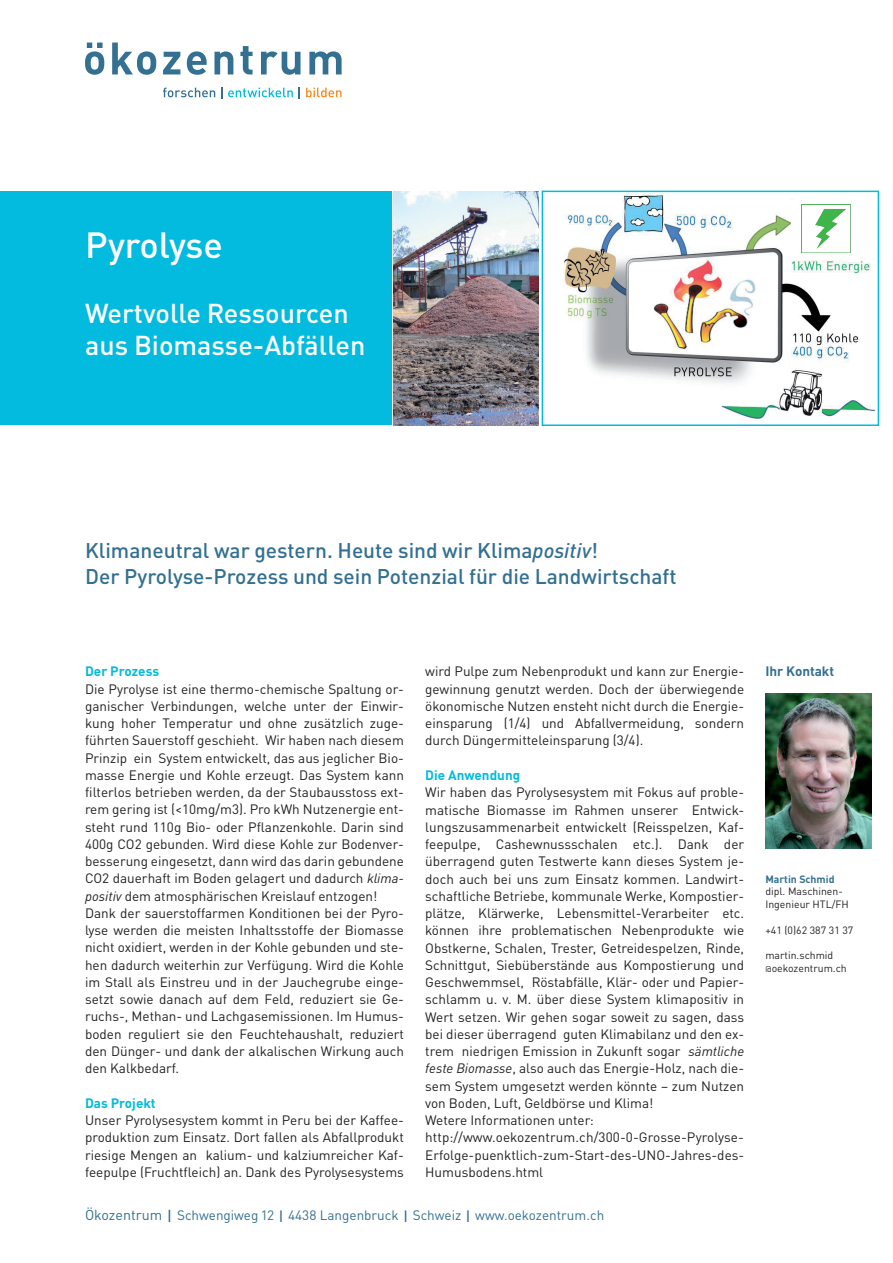
<style>
.page{position:relative;width:893px;height:1263px;background:#fff}
.page>*{position:absolute;margin:0;border:0;box-sizing:border-box;transform-origin:0 0}
.t1{font:500 36px "DINOT";color:#fff}
.t2{font:500 27px/32.4px "DINOT";color:#fff}
.t3{font:500 21px/25.8px "DINOT";color:#337091}
.t4{font:13.5px/17.2px "DINOT";color:#231f20}
.t5{font:13.5px "DINOT";color:#337091}
.t6{font:700 13.5px "DINOT";color:#02bbdf}
.t7{font:700 13.5px "DINOT";color:#337091}
.t8{font:10.5px/12.8px "DINOT";color:#231f20}
.t9{font:700 10.5px "DINOT";color:#337091}
.s1{font-style:italic}
.s2{font-size:14.25px}
.s3{font-weight:500;font-size:14.25px}
.s4{font-weight:500}
.s5{font-size:8.25px}
</style>
<div class="page">
<div style="left:0;top:191px;width:391px;height:234px;background:#02bbdf"></div>
<img style="left:393px;top:191px;width:146px;height:234px">
<img style="left:765px;top:694px;width:107px;height:155px">
<svg style="left:163px;top:52px;width:17px;height:22px"></svg>
<svg style="left:187px;top:51px;width:20px;height:24px"></svg>
<svg style="left:214px;top:51px;width:19px;height:23px"></svg>
<svg style="left:240px;top:46px;width:13px;height:28px"></svg>
<svg style="left:261px;top:51px;width:40px;height:24px"></svg>
<svg style="left:309px;top:51px;width:33px;height:23px"></svg>
<svg style="left:163px;top:88px;width:52px;height:9px"></svg>
<svg style="left:221px;top:88px;width:72px;height:11px"></svg>
<svg style="left:306px;top:88px;width:36px;height:9px"></svg>
<svg style="left:85px;top:43px;width:19px;height:32px"></svg>
<svg style="left:112px;top:43px;width:44px;height:32px"></svg>
<img style="left:563px;top:194px;width:313px;height:226px">
<div style="left:542px;top:191px;width:337px;height:235px;border:2px solid #02bbdf"></div>
<div style="left:793px;top:197px;width:57px;height:61px;background:#fff"></div>
<div style="left:791px;top:202px;width:64px;height:58px;background:#fff"></div>
<img style="left:802px;top:204px;width:48px;height:49px">
<h1 class="t1" style="left:85px;top:222px;width:139px">Pyrolyse</h1>
<h2 class="t2" style="left:85px;top:296px;width:282px">Wertvolle Ressourcen aus Biomasse-Abfällen</h2>
<h3 class="t3" style="left:85px;top:537px;width:593px">Klimaneutral war gestern. Heute sind wir Klima<span class="s1">positiv</span>!<br>Der Pyrolyse-Prozess und sein Potenzial für die Landwirtschaft</h3>
<p class="t6" style="left:85px;top:663px;width:76px">Der Prozess</p>
<p class="t4" style="left:85px;top:680px;width:320px">Die Pyrolyse ist eine thermo-chemische Spaltung or&shy;ganischer Verbindungen, welche unter der Einwir&shy;kung hoher Temperatur und ohne zusätzlich zuge&shy;führten Sauerstoff geschieht. Wir haben nach diesem Prinzip ein System entwickelt, das aus jeglicher Bio&shy;masse Energie und Kohle erzeugt. Das System kann filterlos betrieben werden, da der Staubausstoss ext&shy;rem gering ist (&lt;10mg/m3). Pro kWh Nutzenergie ent&shy;steht rund 110g Bio- oder Pflanzenkohle. Darin sind 400g CO2 gebunden. Wird diese Kohle zur Bodenver&shy;besserung eingesetzt, dann wird das darin gebundene CO2 dauerhaft im Boden gelagert und dadurch <span class="s1">klima&shy;positiv</span> dem atmosphärischen Kreislauf entzogen!<br>Dank der sauerstoffarmen Konditionen bei der Pyro&shy;lyse werden die meisten Inhaltsstoffe der Biomasse nicht oxidiert, werden in der Kohle gebunden und ste&shy;hen dadurch weiterhin zur Verfügung. Wird die Kohle im Stall als Einstreu und in der Jauchegrube einge&shy;setzt sowie danach auf dem Feld, reduziert sie Ge&shy;ruchs-, Methan- und Lachgasemissionen. Im Humus&shy;boden reguliert sie den Feuchtehaushalt, reduziert den Dünger- und dank der alkalischen Wirkung auch den Kalkbedarf.</p>
<p class="t6" style="left:85px;top:1094px;width:72px">Das Projekt</p>
<p class="t4" style="left:85px;top:1111px;width:320px;text-align:justify">Unser Pyrolysesystem kommt in Peru bei der Kaffee&shy;produktion zum Einsatz. Dort fallen als Abfallprodukt riesige Mengen an kalium- und kalziumreicher Kaf&shy;feepulpe (Fruchtfleich) an. Dank des Pyrolysesystems</p>
<p class="t4" style="left:425px;top:663px;width:320px;text-align:justify">wird Pulpe zum Nebenprodukt und kann zur Energie&shy;gewinnung genutzt werden. Doch der überwiegende ökonomische Nutzen ensteht nicht durch die Energie&shy;einsparung (1/4) und Abfallvermeidung, sondern durch Düngermitteleinsparung (3/4).</p>
<p class="t6" style="left:425px;top:766px;width:97px">Die Anwendung</p>
<p class="t4" style="left:425px;top:783px;width:321px">Wir haben das Pyrolysesystem mit Fokus auf proble&shy;matische Biomasse im Rahmen unserer Entwick&shy;lungszusammenarbeit entwickelt (Reisspelzen, Kaf&shy;feepulpe, Cashewnussschalen etc.). Dank der überragend guten Testwerte kann dieses System je&shy;doch auch bei uns zum Einsatz kommen. Landwirt&shy;schaftliche Betriebe, kommunale Werke, Kompostier&shy;plätze, Klärwerke, Lebensmittel-Verarbeiter etc. können ihre problematischen Nebenprodukte wie Obstkerne, Schalen, Trester, Getreidespelzen, Rinde, Schnittgut, Siebüberstände aus Kompostierung und Geschwemmsel, Röstabfälle, Klär- oder und Papier&shy;schlamm u. v. M. über diese System klimapositiv in Wert setzen. Wir gehen sogar soweit zu sagen, dass bei dieser überragend guten Klimabilanz und den ex&shy;trem niedrigen Emission in Zukunft sogar <span class="s1">sämtliche feste Biomasse</span>, also auch das Energie-Holz, nach die&shy;sem System umgesetzt werden könnte – zum Nutzen von Boden, Luft, Geldbörse und Klima!<br>Wetere Informationen unter: http://www.oekozentrum.ch/300-0-Grosse-Pyrolyse-Erfolge-puenktlich-zum-Start-des-UNO-Jahres-des-Humusbodens.html</p>
<p class="t5" style="left:85px;top:1207px;width:521px"><span class="s2">Ökozentrum</span> <span class="s3">|</span> Schwengiweg 12 <span class="s4">|</span> 4438 Langenbruck <span class="s4">|</span> Schweiz <span class="s4">|</span> www.oekozentrum.ch</p>
<p class="t7" style="left:765px;top:663px;width:70px">Ihr Kontakt</p>
<p class="t9" style="left:765px;top:872px;width:71px">Martin Schmid</p>
<p class="t8" style="left:765px;top:885px;width:85px">dipl. Maschinen-<br>Ingenieur HTL/FH</p>
<p class="t8" style="left:765px;top:923px;width:89px">+41 (0)62 387 31 37</p>
<p class="t8" style="left:765px;top:949px;width:83px">martin.schmid <span class="s5">@</span>oekozentrum.ch</p>
</div>
